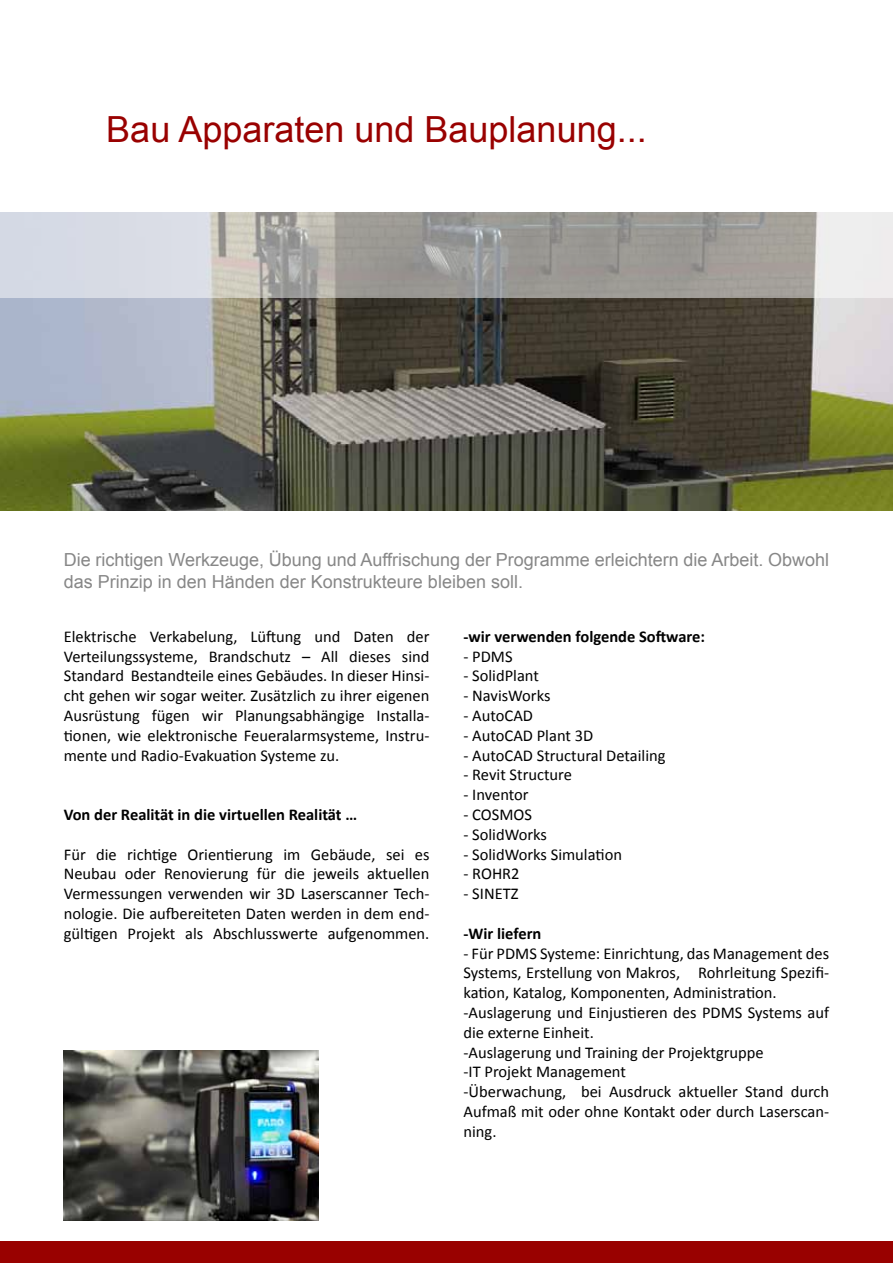
<style>
.page{position:relative;width:893px;height:1263px;background:#fff}
.page>*{position:absolute;margin:0;border:0;box-sizing:border-box;transform-origin:0 0}
.t1{font:36px "Arial";color:#990100}
.t2{font:18px/21.6px "Arial";color:#878787}
.t3{font:16.5px/19.8px "Calibri";color:#000;text-align:justify}
.t4{font:700 16.5px "Calibri";color:#000}
</style>
<div class="page">
<div style="left:0;top:1242px;width:893px;height:21px;background:#990100"></div>
<img style="left:0;top:298px;width:893px;height:212px">
<svg style="left:0;top:213px;width:893px;height:85px;background:#b5b4b3"></svg>
<img style="left:64px;top:1050px;width:255px;height:170px">
<h1 class="t1" style="left:106px;top:106px;width:542px">Bau Apparaten und Bauplanung...</h1>
<p class="t2" style="left:64px;top:549px;width:767px">Die richtigen Werkzeuge, Übung und Auffrischung der Programme erleichtern die Arbeit. Obwohl das Prinzip in den Händen der Konstrukteure bleiben soll.</p>
<p class="t3" style="left:64px;top:626px;width:367px">Elektrische Verkabelung, Lüftung und Daten der Verteilungssysteme, Brandschutz – All dieses sind Standard Bestandteile eines Gebäudes. In dieser Hinsi&shy;cht gehen wir sogar weiter. Zusätzlich zu ihrer eigenen Ausrüstung fügen wir Planungsabhängige Installa&shy;tionen, wie elektronische Feueralarmsysteme, Instru&shy;mente und Radio-Evakuation Systeme zu.</p>
<p class="t4" style="left:463px;top:626px;width:243px">-wir verwenden folgende Software:</p>
<p class="t3" style="left:463px;top:646px;width:51px">- PDMS</p>
<p class="t3" style="left:463px;top:666px;width:77px">- SolidPlant</p>
<p class="t3" style="left:463px;top:686px;width:88px">- NavisWorks</p>
<p class="t3" style="left:463px;top:706px;width:71px">- AutoCAD</p>
<p class="t3" style="left:463px;top:725px;width:131px">- AutoCAD Plant 3D</p>
<p class="t3" style="left:463px;top:745px;width:204px">- AutoCAD Structural Detailing</p>
<p class="t3" style="left:463px;top:765px;width:110px">- Revit Structure</p>
<p class="t3" style="left:463px;top:785px;width:67px">- Inventor</p>
<p class="t3" style="left:463px;top:805px;width:70px">- COSMOS</p>
<p class="t3" style="left:463px;top:824px;width:85px">- SolidWorks</p>
<p class="t3" style="left:463px;top:844px;width:160px">- SolidWorks Simulation</p>
<p class="t3" style="left:463px;top:864px;width:58px">- ROHR2</p>
<p class="t3" style="left:463px;top:884px;width:56px">- SINETZ</p>
<p class="t4" style="left:463px;top:923px;width:79px">-Wir liefern</p>
<p class="t3" style="left:463px;top:943px;width:367px;text-align:left">- Für PDMS Systeme: Einrichtung, das Management des Systems, Erstellung von Makros, Rohrleitung Spezifi&shy;kation, Katalog, Komponenten, Administration. -Auslagerung und Einjustieren des PDMS Systems auf die externe Einheit.<br>-Auslagerung und Training der Projektgruppe<br>-IT Projekt Management<br>-Überwachung, bei Ausdruck aktueller Stand durch Aufmaß mit oder ohne Kontakt oder durch Laserscan&shy;ning.</p>
<p class="t4" style="left:64px;top:804px;width:295px">Von der Realität in die virtuellen Realität …</p>
<p class="t3" style="left:64px;top:844px;width:367px">Für die richtige Orientierung im Gebäude, sei es Neubau oder Renovierung für die jeweils aktuellen Vermessungen verwenden wir 3D Laserscanner Tech&shy;nologie. Die aufbereiteten Daten werden in dem end&shy;gültigen Projekt als Abschlusswerte aufgenommen.</p>
</div>
